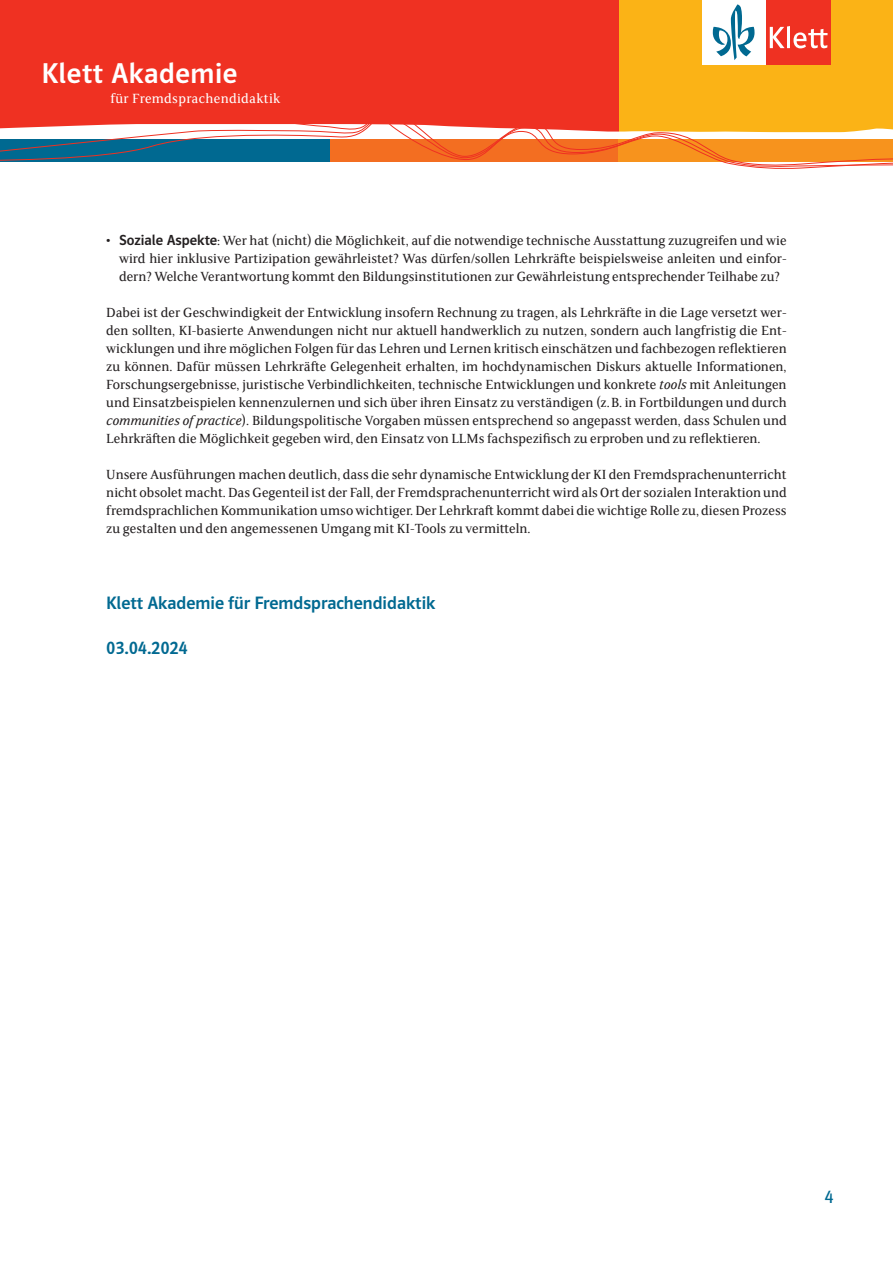
<style>
.page{position:relative;width:893px;height:1263px;background:#fff}
.page>*{position:absolute;margin:0;border:0;box-sizing:border-box;transform-origin:0 0}
.t1{font:500 28.8px "Polo CEF";letter-spacing:.02em;color:#fff}
.t2{font:500 18px "Polo CEF";color:#006991}
.t3{font:18px "Polo CEF";color:#006991}
.t4{font:14.7px/18px "FS Sally Klett";color:#231f20;text-align:justify}
.t5{font:14.7px "FS Sally Klett";letter-spacing:.02em;color:#fff}
.s1{font-family:"Polo CEF";font-weight:500}
.s2{font-style:italic}
</style>
<div class="page">
<div style="left:618px;top:0;width:275px;height:133px;background:#fbb316"></div>
<div style="left:0;top:0;width:618px;height:133px;background:#ef3122"></div>
<svg style="left:0;top:110px;width:893px;height:57px"></svg>
<div style="left:702px;top:0;width:64px;height:65px;background:#fff"></div>
<div style="left:766px;top:0;width:64px;height:65px;background:#ef3122"></div>
<svg style="left:770px;top:26px;width:57px;height:22px"></svg>
<svg style="left:713px;top:4px;width:41px;height:56px"></svg>
<h1 class="t1" style="left:41px;top:56px;width:198px">Klett Akademie</h1>
<p class="t5" style="left:110px;top:89px;width:172px">für Fremdsprachendidaktik</p>
<p class="t4" style="left:119px;top:231px;width:669px;text-indent:-13px">• <span class="s1">Soziale Aspekte</span>: Wer hat (nicht) die Möglichkeit, auf die notwendige technische Ausstattung zuzugreifen und wie wird hier inklusive Partizipation gewährleistet? Was dürfen/sollen Lehrkräfte beispielsweise anleiten und einfor&shy;dern? Welche Verantwortung kommt den Bildungsinstitutionen zur Gewährleistung entsprechender Teilhabe zu?</p>
<p class="t4" style="left:106px;top:303px;width:682px">Dabei ist der Geschwindigkeit der Entwicklung insofern Rechnung zu tragen, als Lehrkräfte in die Lage versetzt wer&shy;den sollten, KI-basierte Anwendungen nicht nur aktuell handwerklich zu nutzen, sondern auch langfristig die Ent&shy;wicklungen und ihre möglichen Folgen für das Lehren und Lernen kritisch einschätzen und fachbezogen reflektieren zu können. Dafür müssen Lehrkräfte Gelegenheit erhalten, im hochdynamischen Diskurs aktuelle Informationen, Forschungsergebnisse, juristische Verbindlichkeiten, technische Entwicklungen und konkrete <span class="s2">tools</span> mit Anleitungen und Einsatzbeispielen kennenzulernen und sich über ihren Einsatz zu verständigen (z. B. in Fortbildungen und durch <span class="s2">communities of practice</span>). Bildungspolitische Vorgaben müssen entsprechend so angepasst werden, dass Schulen und Lehrkräften die Möglichkeit gegeben wird, den Einsatz von LLMs fachspezifisch zu erproben und zu reflektieren.</p>
<p class="t4" style="left:106px;top:465px;width:682px">Unsere Ausführungen machen deutlich, dass die sehr dynamische Entwicklung der KI den Fremdsprachenunterricht nicht obsolet macht. Das Gegenteil ist der Fall, der Fremdsprachenunterricht wird als Ort der sozialen Interaktion und fremdsprachlichen Kommunikation umso wichtiger. Der Lehrkraft kommt dabei die wichtige Rolle zu, diesen Prozess zu gestalten und den angemessenen Umgang mit KI-Tools zu vermitteln.</p>
<p class="t2" style="left:106px;top:593px;width:331px">Klett Akademie für Fremdsprachendidaktik</p>
<p class="t2" style="left:106px;top:638px;width:83px">03.04.2024</p>
<p class="t3" style="left:824px;top:1186px;width:11px">4</p>
</div>
